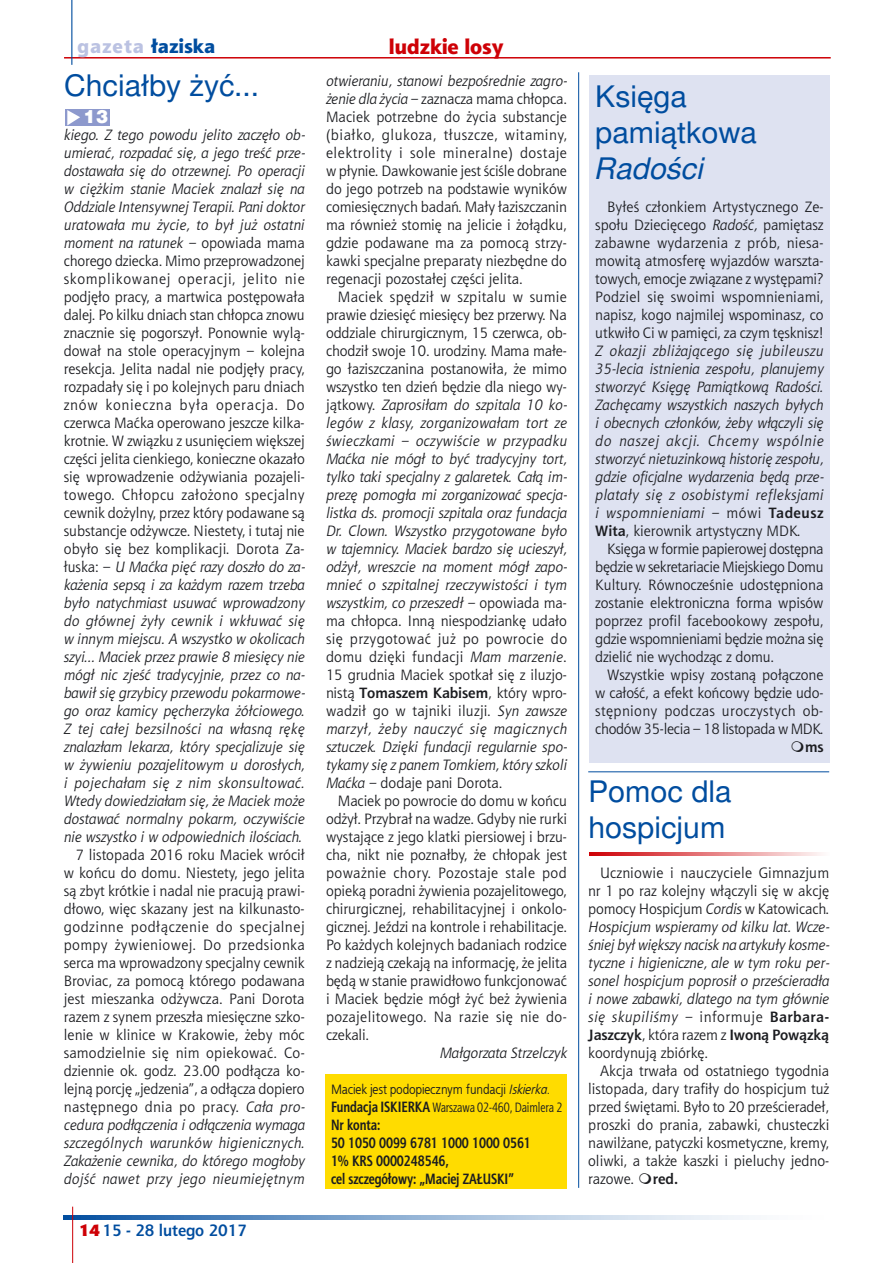
<style>
.page{position:relative;width:893px;height:1263px;background:#fff}
.page>*{position:absolute;margin:0;border:0;box-sizing:border-box;transform-origin:0 0}
.t1{font:30px/36px "Switzer EFN";color:#004d9f}
.t2{font:italic 30px "Switzer EFN";color:#004d9f}
.t3{font:21px "Aerton EFN Black";color:#ce0006}
.t4{font:19.5px "Aerton EFN Black";color:#004d9f}
.t5{font:18px "Switzer EFN Black";color:#fff}
.t6{font:700 16.5px "Aerton EFN";color:#004d9f}
.t7{font:italic 15px/18px "Aerton EFN";color:#1b1c20;text-align:justify}
.t8{font:15px/18px "Aerton EFN";color:#1b1c20;text-align:justify}
.t9{font:700 15px/18px "Aerton Cnd EFN";color:#1b1c20}
.t10{font:700 15px "Aerton EFN";color:#1b1c20}
.t11{font:13.5px "Aerton Cnd EFN";color:#1b1c20}
.t12{font:13.5px "Bureau EFN";color:#1b1c20}
.s1{color:#bbc2e2}
.s2{font-style:italic}
.s3{font-style:normal}
.s4{font-weight:700;font-style:normal}
.s5{font-weight:700;font-size:15px}
.s6{font-weight:900;color:#ce0006}
.s7{font-weight:700}
</style>
<div class="page">
<svg style="left:63px;top:1215px;width:686px;height:4px"></svg>
<hr style="left:64px;top:57px;width:767px;height:2px;background:#ce0006">
<hr style="left:72px;top:1206px;width:1px;height:57px;background:#ce0006">
<hr style="left:71px;top:0;width:1px;height:65px;background:#004d9f">
<div style="left:325px;top:1074px;width:242px;height:115px;background:#ffdc00"></div>
<div style="left:589px;top:75px;width:240px;height:688px;background:#dee2f1"></div>
<div style="left:65px;top:109px;width:45px;height:17px;background:#8d99cd"></div>
<svg style="left:67px;top:110px;width:13px;height:15px"></svg>
<hr style="left:578px;top:72px;width:1px;height:1116px;background:#004d9f">
<hr style="left:589px;top:852px;width:240px;height:3px;background:#ce0006">
<hr style="left:588px;top:771px;width:241px;height:1px;background:#004d9f">
<h3 class="t4" style="left:77px;top:34px;width:139px"><span class="s1">gazeta</span> łaziska</h3>
<h2 class="t3" style="left:389px;top:34px;width:116px">ludzkie losy</h2>
<h1 class="t1" style="left:64px;top:68px;width:197px">Chciałby żyć...</h1>
<p class="t5" style="left:83px;top:106px;width:27px">13</p>
<p class="t8" style="left:326px;top:72px;width:243px"><span class="s2">otwieraniu, stanowi bezpośrednie zagro&shy;żenie dla życia –</span> zaznacza mama chłopca.<br>Maciek potrzebne do życia substancje (białko, glukoza, tłuszcze, witaminy, elektrolity i sole mineralne) dostaje w płynie. Dawkowanie jest ściśle dobrane do jego potrzeb na podstawie wyników comiesięcznych badań. Mały łaziszczanin ma również stomię na jelicie i żołądku, gdzie podawane ma za pomocą strzy&shy;kawki specjalne preparaty niezbędne do regenacji pozostałej części jelita.</p>
<p class="t7" style="left:326px;top:288px;width:243px;text-indent:12px"><span class="s3">Maciek spędził w szpitalu w sumie prawie dziesięć miesięcy bez przerwy. Na oddziale chirurgicznym, 15 czerwca, ob&shy;chodził swoje 10. urodziny. Mama małe&shy;go łaziszczanina postanowiła, że mimo wszystko ten dzień będzie dla niego wy&shy;jątkowy.</span> Zaprosiłam do szpitala 10 ko&shy;legów z klasy, zorganizowałam tort ze świeczkami – oczywiście w przypadku Maćka nie mógł to być tradycyjny tort, tylko taki specjalny z galaretek. Całą im&shy;prezę pomogła mi zorganizować specja&shy;listka ds. promocji szpitala oraz fundacja Dr. Clown. Wszystko przygotowane było w tajemnicy. Maciek bardzo się ucieszył, odżył, wreszcie na moment mógł zapo&shy;mnieć o szpitalnej rzeczywistości i tym wszystkim, co przeszedł – <span class="s3">opowiada ma&shy;ma chłopca. Inną niespodziankę udało się przygotować już po powrocie do domu dzięki fundacji</span> Mam marzenie<span class="s3">.<br>15 grudnia Maciek spotkał się z iluzjo&shy;nistą</span> <span class="s4">Tomaszem Kabisem</span><span class="s3">, który wpro&shy;wadził go w tajniki iluzji.</span> Syn zawsze marzył, żeby nauczyć się magicznych sztuczek. Dzięki fundacji regularnie spo&shy;tykamy się z panem Tomkiem, który szkoli Maćka – <span class="s3">dodaje pani Dorota.</span></p>
<p class="t8" style="left:326px;top:792px;width:243px;text-indent:12px">Maciek po powrocie do domu w końcu odżył. Przybrał na wadze. Gdyby nie rurki wystające z jego klatki piersiowej i brzu&shy;cha, nikt nie poznałby, że chłopak jest poważnie chory. Pozostaje stale pod opieką poradni żywienia pozajelitowego, chirurgicznej, rehabilitacyjnej i onkolo&shy;gicznej. Jeździ na kontrole i rehabilitacje.<br>Po każdych kolejnych badaniach rodzice z nadzieją czekają na informację, że jelita będą w stanie prawidłowo funkcjonować i Maciek będzie mógł żyć beż żywienia pozajelitowego. Na razie się nie do&shy;czekali.</p>
<p class="t7" style="left:440px;top:1044px;width:129px">Małgorzata Strzelczyk</p>
<p class="t7" style="left:64px;top:126px;width:243px">kiego. Z tego powodu jelito zaczęło ob&shy;umierać, rozpadać się, a jego treść prze&shy;dostawała się do otrzewnej. Po operacji w ciężkim stanie Maciek znalazł się na Oddziale Intensywnej Terapii. Pani doktor uratowała mu życie, to był już ostatni moment na ratunek – <span class="s3">opowiada mama chorego dziecka. Mimo przeprowadzonej skomplikowanej operacji, jelito nie podjęło pracy, a martwica postępowała dalej. Po kilku dniach stan chłopca znowu znacznie się pogorszył. Ponownie wylą&shy;dował na stole operacyjnym – kolejna resekcja. Jelita nadal nie podjęły pracy, rozpadały się i po kolejnych paru dniach znów konieczna była operacja. Do czerwca Maćka operowano jeszcze kilka&shy;krotnie. W związku z usunięciem większej części jelita cienkiego, konieczne okazało się wprowadzenie odżywiania pozajeli&shy;towego. Chłopcu założono specjalny cewnik dożylny, przez który podawane są substancje odżywcze. Niestety, i tutaj nie obyło się bez komplikacji. Dorota Za&shy;łuska: –</span> U Maćka pięć razy doszło do za&shy;każenia sepsą i za każdym razem trzeba było natychmiast usuwać wprowadzony do głównej żyły cewnik i wkłuwać się w innym miejscu. A wszystko w okolicach szyi… Maciek przez prawie 8 miesięcy nie mógł nic zjeść tradycyjnie, przez co na&shy;bawił się grzybicy przewodu pokarmowe&shy;go oraz kamicy pęcherzyka żółciowego.<br>Z tej całej bezsilności na własną rękę znalazłam lekarza, który specjalizuje się w żywieniu pozajelitowym u dorosłych, i pojechałam się z nim skonsultować.<br>Wtedy dowiedziałam się, że Maciek może dostawać normalny pokarm, oczywiście nie wszystko i w odpowiednich ilościach.</p>
<p class="t8" style="left:64px;top:846px;width:243px;text-indent:12px">7 listopada 2016 roku Maciek wrócił w końcu do domu. Niestety, jego jelita są zbyt krótkie i nadal nie pracują prawi&shy;dłowo, więc skazany jest na kilkunasto&shy;godzinne podłączenie do specjalnej pompy żywieniowej. Do przedsionka serca ma wprowadzony specjalny cewnik Broviac, za pomocą którego podawana jest mieszanka odżywcza. Pani Dorota razem z synem przeszła miesięczne szko&shy;lenie w klinice w Krakowie, żeby móc samodzielnie się nim opiekować. Co&shy;dziennie ok. godz. 23.00 podłącza ko&shy;lejną porcję „jedzenia”, a odłącza dopiero następnego dnia po pracy. <span class="s2">Cała pro&shy;cedura podłączenia i odłączenia wymaga szczególnych warunków higienicznych.<br>Zakażenie cewnika, do którego mogłoby dojść nawet przy jego nieumiejętnym</span></p>
<p class="t12" style="left:331px;top:1080px;width:220px">Maciek jest podopiecznym fundacji <span class="s2">Iskierka</span>.</p>
<p class="t11" style="left:331px;top:1099px;width:233px"><span class="s5">Fundacja ISKIERKA</span> Warszawa 02-460, Daimlera 2</p>
<p class="t9" style="left:331px;top:1116px;width:201px">Nr konta:<br>50 1050 0099 6781 1000 1000 0561<br>1% KRS 0000248546,<br>cel szczegółowy: „Maciej ZAŁUSKI”</p>
<p class="t6" style="left:79px;top:1220px;width:169px"><span class="s6">14</span> 15 - 28 lutego 2017</p>
<h1 class="t1" style="left:595px;top:79px;width:163px">Księga pamiątkowa</h1>
<h1 class="t2" style="left:595px;top:151px;width:110px">Radości</h1>
<p class="t8" style="left:595px;top:198px;width:230px;text-indent:12px">Byłeś członkiem Artystycznego Ze&shy;społu Dziecięcego <span class="s2">Radość,</span> pamiętasz zabawne wydarzenia z prób, niesa&shy;mowitą atmosferę wyjazdów warszta&shy;towych, emocje związane z występami?<br>Podziel się swoimi wspomnieniami, napisz, kogo najmilej wspominasz, co utkwiło Ci w pamięci, za czym tęsknisz!</p>
<p class="t7" style="left:595px;top:342px;width:230px">Z okazji zbliżającego się jubileuszu 35-lecia istnienia zespołu, planujemy stworzyć Księgę Pamiątkową Radości.<br>Zachęcamy wszystkich naszych byłych i obecnych członków, żeby włączyli się do naszej akcji. Chcemy wspólnie stworzyć nietuzinkową historię zespołu, gdzie oficjalne wydarzenia będą prze&shy;platały się z osobistymi refleksjami i wspomnieniami – <span class="s3">mówi</span> <span class="s4">Tadeusz Wita</span><span class="s3">, kierownik artystyczny MDK.</span></p>
<p class="t8" style="left:595px;top:540px;width:230px;text-indent:12px">Księga w formie papierowej dostępna będzie w sekretariacie Miejskiego Domu Kultury. Równocześnie udostępniona zostanie elektroniczna forma wpisów poprzez profil facebookowy zespołu, gdzie wspomnieniami będzie można się dzielić nie wychodząc z domu.</p>
<p class="t8" style="left:595px;top:666px;width:230px;text-indent:12px">Wszystkie wpisy zostaną połączone w całość, a efekt końcowy będzie udo&shy;stępniony podczas uroczystych ob&shy;chodów 35-lecia – 18 listopada w MDK.</p>
<p class="t10" style="left:805px;top:738px;width:20px">ms</p>
<h1 class="t1" style="left:589px;top:774px;width:145px">Pomoc dla hospicjum</h1>
<p class="t7" style="left:588px;top:864px;width:243px;text-indent:12px"><span class="s3">Uczniowie i nauczyciele Gimnazjum nr 1 po raz kolejny włączyli się w akcję pomocy Hospicjum</span> Cordis <span class="s3">w Katowicach.<br></span>Hospicjum wspieramy od kilku lat. Wcze&shy;śniej był większy nacisk na artykuły kosme&shy;tyczne i higieniczne, ale w tym roku per&shy;sonel hospicjum poprosił o prześcieradła i nowe zabawki, dlatego na tym głównie się skupiliśmy – <span class="s3">informuje</span> <span class="s4">Barbara-Jaszczyk</span><span class="s3">, która razem z</span> <span class="s4">Iwoną Powązką </span><span class="s3">koordynują zbiórkę.</span></p>
<p class="t8" style="left:588px;top:1062px;width:243px;text-indent:12px">Akcja trwała od ostatniego tygodnia listopada, dary trafiły do hospicjum tuż przed świętami. Było to 20 prześcieradeł, proszki do prania, zabawki, chusteczki nawilżane, patyczki kosmetyczne, kremy, oliwki, a także kaszki i pieluchy jedno&shy;razowe. <span class="s7">red.</span></p>
</div>
